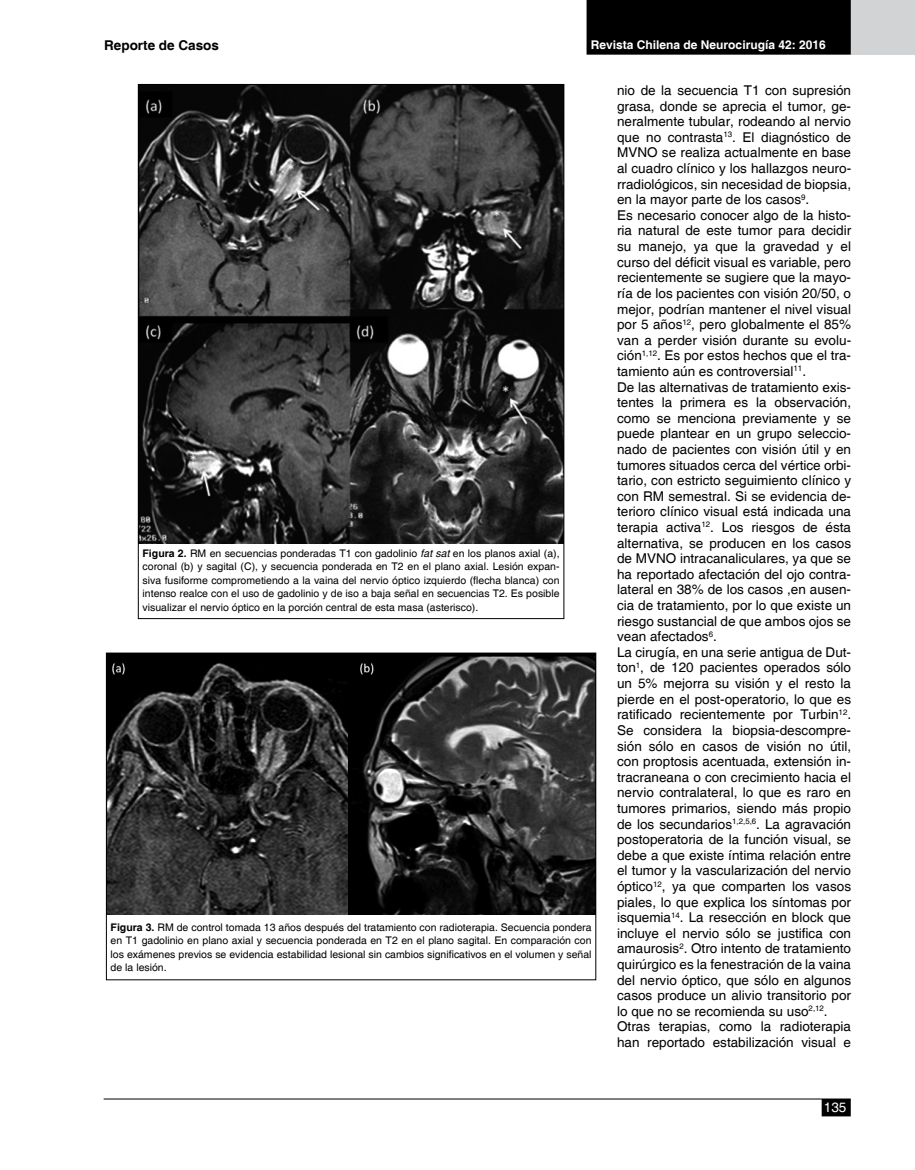
<style>
.page{position:relative;width:915px;height:1170px;background:#fff}
.page>*{position:absolute;margin:0;border:0;box-sizing:border-box;transform-origin:0 0}
.t1{font:13.5px/15.6px "Helvetica";color:#000}
.t2{font:700 13.5px "Helvetica";color:#000}
.t3{font:13.5px "Helvetica";color:#fff}
.t4{font:700 12px "Helvetica";color:#fff}
.t5{font:10.5px/13.5px "Helvetica";color:#000;text-align:justify}
.s1{font-weight:700}
.s2{font-style:italic}
</style>
<div class="page">
<div style="left:822px;top:1099px;width:27px;height:16px;background:#000"></div>
<div style="left:821px;top:1098px;width:29px;height:18px;border:2px solid #000"></div>
<hr style="left:104px;top:1098px;width:746px;height:1px;background:#000">
<div style="left:586px;top:0;width:264px;height:55px;background:#000"></div>
<div style="left:850px;top:0;width:64px;height:55px;background:#d1d3d4"></div>
<img style="left:140px;top:86px;width:422px;height:457px">
<img style="left:108px;top:654px;width:485px;height:260px">
<div style="left:106px;top:652px;width:489px;height:327px;border:1px solid #000"></div>
<p class="t2" style="left:104px;top:37px;width:116px">Reporte de Casos</p>
<p class="t4" style="left:590px;top:38px;width:236px">Revista Chilena de Neurocirugía 42: 2016</p>
<p class="t1" style="left:617px;top:83px;width:235px">nio de la secuencia T1 con supresión grasa, donde se aprecia el tumor, ge&shy;neralmente tubular, rodeando al nervio que no contrasta<sup>13</sup>. El diagnóstico de MVNO se realiza actualmente en base al cuadro clínico y los hallazgos neuro&shy;rradiológicos, sin necesidad de biopsia, en la mayor parte de los casos<sup>9</sup>.<br>Es necesario conocer algo de la histo&shy;ria natural de este tumor para decidir su manejo, ya que la gravedad y el curso del déficit visual es variable, pero recientemente se sugiere que la mayo&shy;ría de los pacientes con visión 20/50, o mejor, podrían mantener el nivel visual por 5 años<sup>12</sup>, pero globalmente el 85% van a perder visión durante su evolu&shy;ción<sup>1,12</sup>. Es por estos hechos que el tra&shy;tamiento aún es controversial<sup>11</sup>.<br>De las alternativas de tratamiento exis&shy;tentes la primera es la observación, como se menciona previamente y se puede plantear en un grupo seleccio&shy;nado de pacientes con visión útil y en tumores situados cerca del vértice orbi&shy;tario, con estricto seguimiento clínico y con RM semestral. Si se evidencia de&shy;terioro clínico visual está indicada una terapia activa<sup>12</sup>. Los riesgos de ésta alternativa, se producen en los casos de MVNO intracanaliculares, ya que se ha reportado afectación del ojo contra&shy;lateral en 38% de los casos ,en ausen&shy;cia de tratamiento, por lo que existe un riesgo sustancial de que ambos ojos se vean afectados<sup>6</sup>.<br>La cirugía, en una serie antigua de Dut&shy;ton<sup>1</sup>, de 120 pacientes operados sólo un 5% mejorra su visión y el resto la pierde en el post-operatorio, lo que es ratificado recientemente por Turbin<sup>12</sup>.<br>Se considera la biopsia-descompre&shy;sión sólo en casos de visión no útil, con proptosis acentuada, extensión in&shy;tracraneana o con crecimiento hacia el nervio contralateral, lo que es raro en tumores primarios, siendo más propio de los secundarios<sup>1,2,5,6</sup>. La agravación postoperatoria de la función visual, se debe a que existe íntima relación entre el tumor y la vascularización del nervio óptico<sup>12</sup>, ya que comparten los vasos piales, lo que explica los síntomas por isquemia<sup>14</sup>. La resección en block que incluye el nervio sólo se justifica con amaurosis<sup>2</sup>. Otro intento de tratamiento quirúrgico es la fenestración de la vaina del nervio óptico, que sólo en algunos casos produce un alivio transitorio por lo que no se recomienda su uso<sup>2,12</sup>.<br>Otras terapias, como la radioterapia han reportado estabilización visual e</p>
<p class="t5" style="left:142px;top:546px;width:418px"><span class="s1">Figura 2.</span> RM en secuencias ponderadas T1 con gadolinio <span class="s2">fat sat</span> en los planos axial (a), coronal (b) y sagital (C), y secuencia ponderada en T2 en el plano axial. Lesión expan&shy;siva fusiforme comprometiendo a la vaina del nervio óptico izquierdo (flecha blanca) con intenso realce con el uso de gadolinio y de iso a baja señal en secuencias T2. Es posible visualizar el nervio óptico en la porción central de esta masa (asterisco).</p>
<p class="t5" style="left:111px;top:920px;width:482px"><span class="s1">Figura 3.</span> RM de control tomada 13 años después del tratamiento con radioterapia. Secuencia pondera en T1 gadolinio en plano axial y secuencia ponderada en T2 en el plano sagital. En comparación con los exámenes previos se evidencia estabilidad lesional sin cambios significativos en el volumen y señal de la lesión.</p>
<p class="t3" style="left:823px;top:1099px;width:24px">135</p>
</div>
